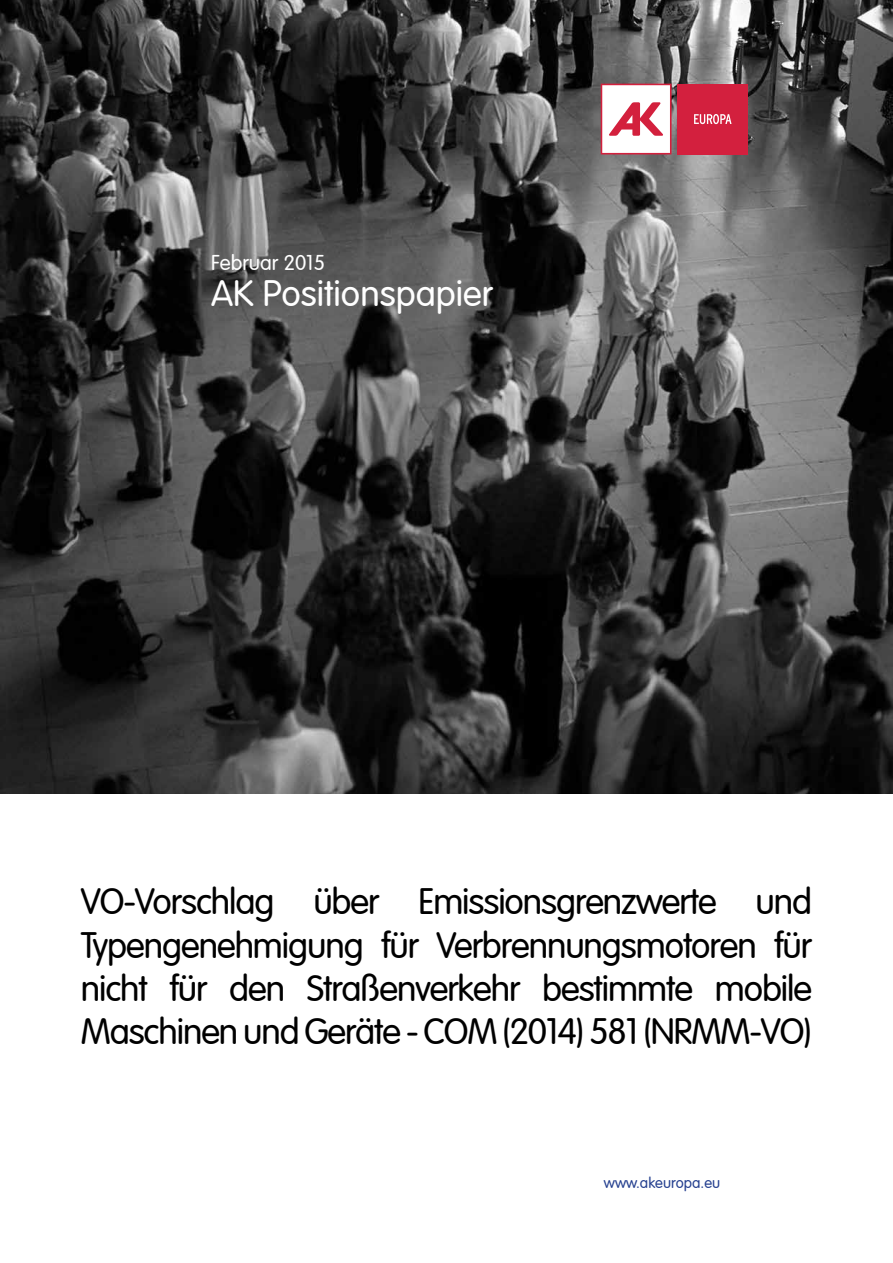
<style>
.page{position:relative;width:893px;height:1263px;background:#fff}
.page>*{position:absolute;margin:0;border:0;box-sizing:border-box;transform-origin:0 0}
.t1{font:300 36px/43.2px "VAG Rounded LT";letter-spacing:-.03em;color:#000;text-align:justify}
.t2{font:300 36px "VAG Rounded LT";color:#fff}
.t3{font:300 21px "VAG Rounded LT";color:#fff}
.t4{font:300 15px "VAG Rounded LT";color:#25408f}
</style>
<div class="page">
<img style="left:0;top:0;width:893px;height:793px">
<svg style="left:601px;top:84px;width:70px;height:70px"></svg>
<div style="left:677px;top:84px;width:71px;height:70px;background:#d3203e"></div>
<svg style="left:694px;top:114px;width:38px;height:10px"></svg>
<p class="t3" style="left:211px;top:251px;width:115px">Februar 2015</p>
<p class="t2" style="left:211px;top:273px;width:283px">AK Positionspapier</p>
<p class="t1" style="left:81px;top:881px;width:733px">VO-Vorschlag über Emissionsgrenzwerte und Typengenehmigung für Verbrennungsmotoren für nicht für den Straßenverkehr bestimmte mobile Maschinen und Geräte - COM (2014) 581 (NRMM-VO)</p>
<p class="t4" style="left:604px;top:1174px;width:118px">www.akeuropa.eu</p>
</div>
